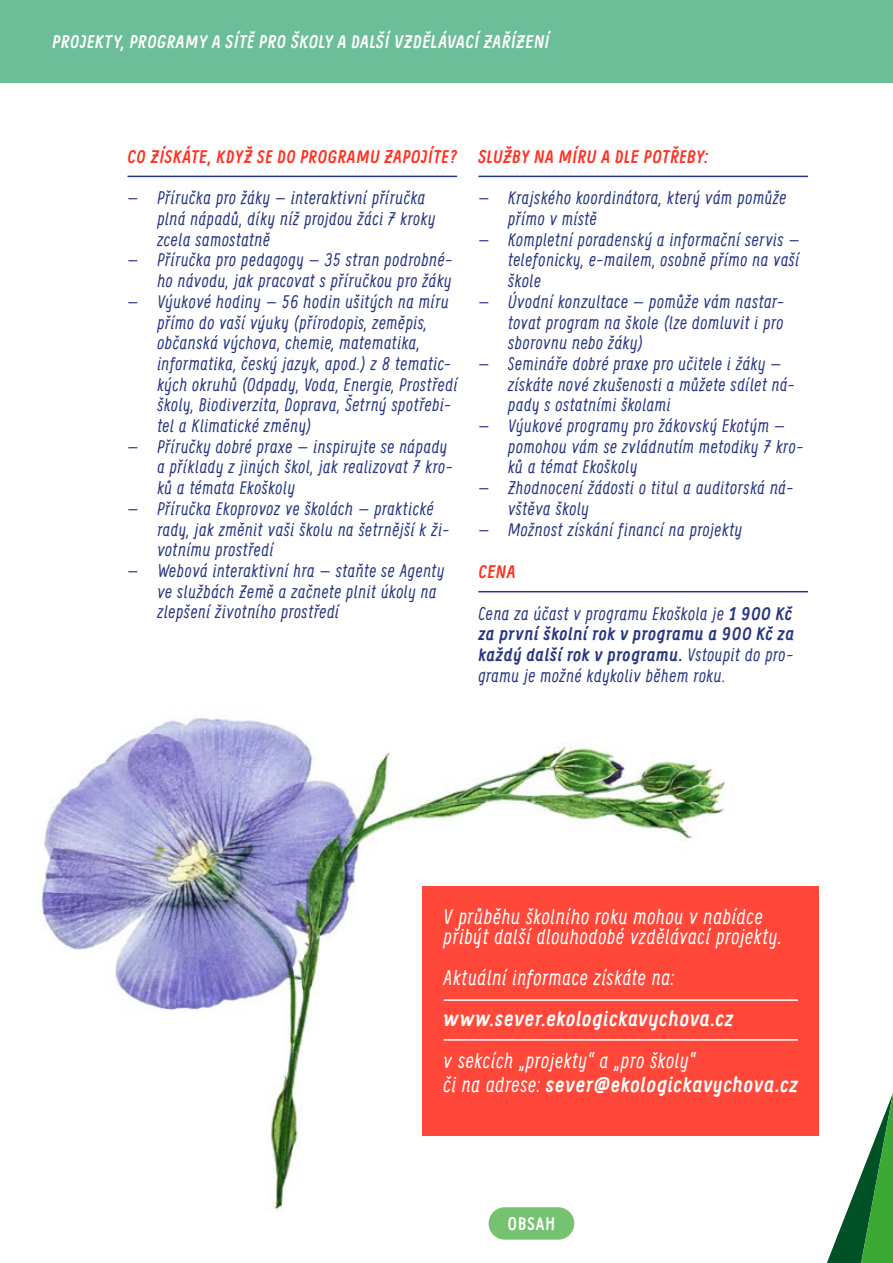
<style>
.page{position:relative;width:893px;height:1263px;background:#fff}
.page>*{position:absolute;margin:0;border:0;box-sizing:border-box;transform-origin:0 0}
.t1{font:italic 21px/20.5px "Supernettcn";letter-spacing:.04em;color:#fff}
.t2{font:italic 700 21px "Supernettcn";letter-spacing:.04em;color:#fff}
.t3{font:italic 18px/20.7px "Supernettcn";letter-spacing:.04em;color:#283583}
.t4{font:italic 700 18px "Supernettcn";letter-spacing:.04em;color:#ff3323}
.t5{font:italic 700 18px "Supernettcn";letter-spacing:.04em;color:#fff}
.t6{font:700 18px "Supernettcn";letter-spacing:.06em;color:#fff}
.s1{font-weight:700}
</style>
<div class="page">
<img style="left:41px;top:718px;width:712px;height:504px">
<hr style="left:128px;top:176px;width:329px;height:1px;background:#283583">
<hr style="left:478px;top:176px;width:330px;height:1px;background:#283583">
<hr style="left:478px;top:591px;width:330px;height:1px;background:#283583">
<div style="left:422px;top:886px;width:397px;height:249px;background:#ff4839"></div>
<hr style="left:444px;top:999px;width:354px;height:2px;background:#fff">
<hr style="left:444px;top:1039px;width:354px;height:2px;background:#fff">
<svg style="left:827px;top:1093px;width:66px;height:170px"></svg>
<div style="left:489px;top:1207px;width:85px;height:33px;background:#75c371;border-radius:16px"></div>
<div style="left:0;top:0;width:893px;height:82px;background:#6cbe99"></div>
<p class="t5" style="left:52px;top:30px;width:498px">PROJEKTY, PROGRAMY A SÍTĚ PRO ŠKOLY A DALŠÍ VZDĚLÁVACÍ ZAŘÍZENÍ</p>
<p class="t4" style="left:128px;top:145px;width:331px">CO ZÍSKÁTE, KDYŽ SE DO PROGRAMU ZAPOJÍTE?</p>
<p class="t3" style="left:157px;top:187px;width:279px;text-indent:-30px">– Příručka pro žáky – interaktivní příručka plná nápadů, díky níž projdou žáci 7 kroky zcela samostatně</p>
<p class="t3" style="left:128px;top:249px;width:326px;text-align:right">– Příručka pro pedagogy – 35 stran podrobné&shy;ho návodu, jak pracovat s příručkou pro žáky</p>
<p class="t3" style="left:157px;top:291px;width:301px;text-indent:-30px">– Výukové hodiny – 56 hodin ušitých na míru přímo do vaší výuky (přírodopis, zeměpis, občanská výchova, chemie, matematika, informatika, český jazyk, apod.) z 8 tematic&shy;kých okruhů (Odpady, Voda, Energie, Prostředí školy, Biodiverzita, Doprava, Šetrný spotřebi&shy;tel a Klimatické změny)</p>
<p class="t3" style="left:157px;top:435px;width:297px;text-indent:-30px">– Příručky dobré praxe – inspirujte se nápady a příklady z jiných škol, jak realizovat 7 kro&shy;ků a témata Ekoškoly</p>
<p class="t3" style="left:157px;top:498px;width:294px;text-indent:-30px">– Příručka Ekoprovoz ve školách – praktické rady, jak změnit vaši školu na šetrnější k ži&shy;votnímu prostředí</p>
<p class="t3" style="left:157px;top:560px;width:288px;text-indent:-30px">– Webová interaktivní hra – staňte se Agenty ve službách Země a začnete plnit úkoly na zlepšení životního prostředí</p>
<p class="t4" style="left:478px;top:145px;width:231px">SLUŽBY NA MÍRU A DLE POTŘEBY:</p>
<p class="t3" style="left:508px;top:187px;width:280px;text-indent:-30px">– Krajského koordinátora, který vám pomůže přímo v místě</p>
<p class="t3" style="left:508px;top:228px;width:293px;text-align:justify;text-indent:-30px">– Kompletní poradenský a informační servis – telefonicky, e-mailem, osobně přímo na vaší škole</p>
<p class="t3" style="left:508px;top:291px;width:277px;text-align:justify;text-indent:-30px">– Úvodní konzultace – pomůže vám nastar&shy;tovat program na škole (lze domluvit i pro sborovnu nebo žáky)</p>
<p class="t3" style="left:508px;top:353px;width:288px;text-indent:-30px">– Semináře dobré praxe pro učitele i žáky – získáte nové zkušenosti a můžete sdílet ná&shy;pady s ostatními školami</p>
<p class="t3" style="left:508px;top:415px;width:297px;text-indent:-30px">– Výukové programy pro žákovský Ekotým – pomohou vám se zvládnutím metodiky 7 kro&shy;ků a témat Ekoškoly</p>
<p class="t3" style="left:508px;top:477px;width:287px;text-indent:-30px">– Zhodnocení žádosti o titul a auditorská ná&shy;vštěva školy</p>
<p class="t3" style="left:478px;top:518px;width:265px">– Možnost získání financí na projekty</p>
<p class="t4" style="left:478px;top:560px;width:39px">CENA</p>
<p class="t3" style="left:478px;top:602px;width:317px;text-align:justify">Cena za účast v programu Ekoškola je <span class="s1">1 900 Kč za první školní rok v programu a 900 Kč za každý další rok v programu.</span> Vstoupit do pro&shy;gramu je možné kdykoliv během roku.</p>
<p class="t1" style="left:444px;top:905px;width:339px">V průběhu školního roku mohou v nabídce přibýt další dlouhodobé vzdělávací projekty.</p>
<p class="t1" style="left:444px;top:967px;width:232px">Aktuální informace získáte na:</p>
<p class="t2" style="left:444px;top:1005px;width:291px">www.sever.ekologickavychova.cz</p>
<p class="t1" style="left:444px;top:1047px;width:355px;line-height:24.2px">v sekcích „projekty“ a „pro školy“<br>či na adrese: <span class="s1">sever@ekologickavychova.cz</span></p>
<p class="t6" style="left:508px;top:1212px;width:49px">OBSAH</p>
</div>
